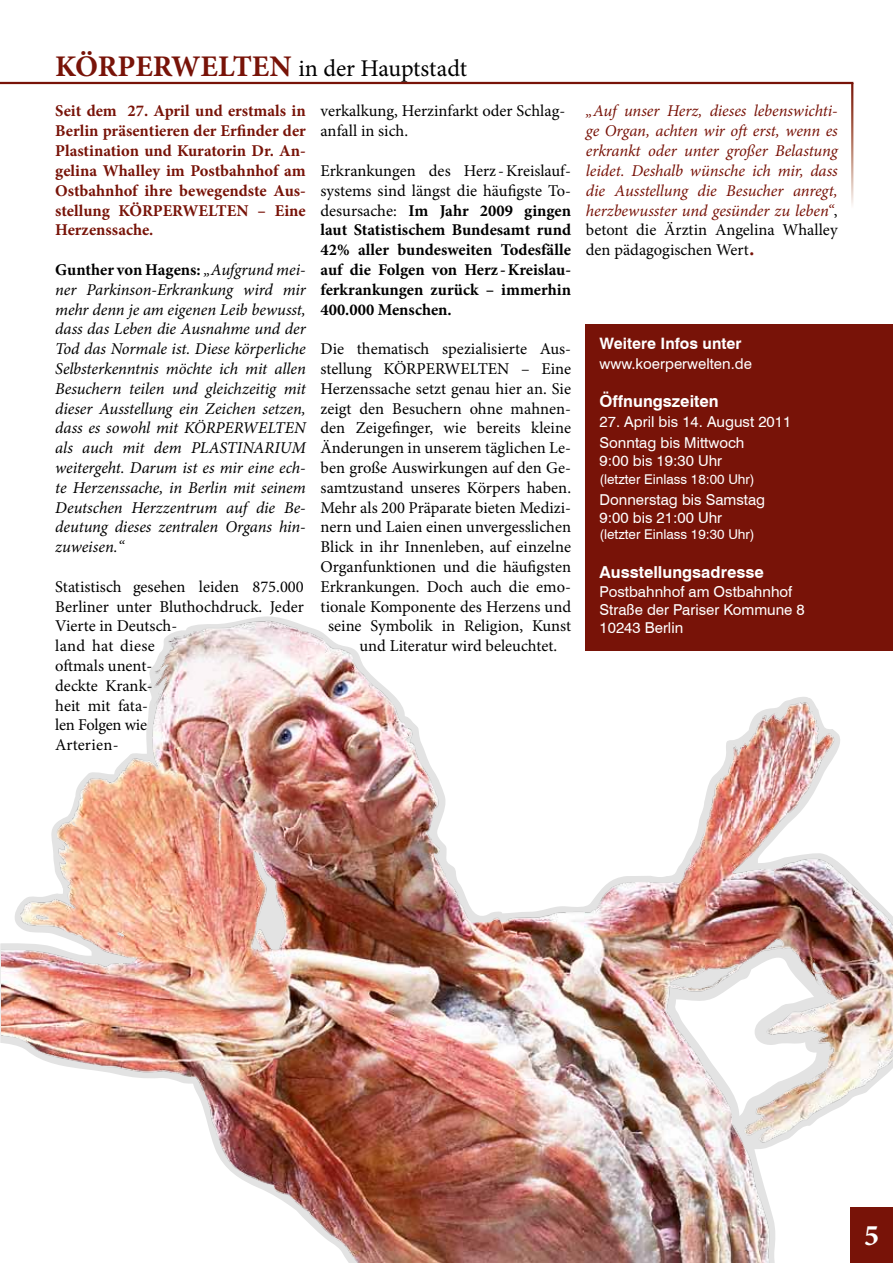
<style>
.page{position:relative;width:893px;height:1263px;background:#fff}
.page>*{position:absolute;margin:0;border:0;box-sizing:border-box;transform-origin:0 0}
.t1{font:700 30px "Minion Pro";color:#fff}
.t2{font:24px "Minion Pro";letter-spacing:-.005em;color:#000}
.t3{font:16.5px/19.8px "Minion Pro";color:#000}
.t4{font:italic 16.5px/19.8px "Minion Pro";letter-spacing:-.005em;color:#000;text-align:justify}
.t5{font:italic 16.5px/19.8px "Minion Pro";letter-spacing:-.005em;color:#781308;text-align:justify}
.t6{font:700 16.5px/19.8px "Minion Pro";color:#000;text-align:justify}
.t7{font:700 16.5px/19.8px "Minion Pro";color:#781308;text-align:justify}
.t8{font:700 16.5px "Swiss 721 BT";color:#fff}
.t9{font:700 15.75px "Swiss 721 BT";color:#fff}
.t10{font:15px/18px "Swiss 721 BT";color:#fff}
.t11{font:13.5px "Swiss 721 BT";color:#fff}
.s1{font-weight:700;font-size:30px;color:#781308}
.s2{font-weight:700;font-style:normal}
.s3{font-weight:400}
.s4{font-style:normal;color:#000}
.s5{font-style:normal;font-size:27px}
</style>
<div class="page">
<img style="left:1px;top:578px;width:892px;height:685px">
<div style="left:850px;top:1208px;width:43px;height:55px;background:#781308"></div>
<div style="left:586px;top:324px;width:307px;height:327px;background:#781308"></div>
<hr style="left:0;top:82px;width:853px;height:2px;background:#781308">
<h2 class="t2" style="left:55px;top:53px;width:413px"><span class="s1">KÖRPERWELTEN</span> in der Hauptstadt</h2>
<p class="t7" style="left:55px;top:101px;width:252px">Seit dem 27. April und erstmals in Berlin präsentieren der Erfinder der Plastination und Kuratorin Dr. An&shy;gelina Whalley im Postbahnhof am Ostbahnhof ihre bewegendste Aus&shy;stellung KÖRPERWELTEN – Eine Herzenssache.</p>
<p class="t4" style="left:55px;top:260px;width:252px"><span class="s2">Gunther von Hagens:</span> „Aufgrund mei&shy;ner Parkinson-Erkrankung wird mir mehr denn je am eigenen Leib bewusst, dass das Leben die Ausnahme und der Tod das Normale ist. Diese körperliche Selbsterkenntnis möchte ich mit allen Besuchern teilen und gleichzeitig mit dieser Ausstellung ein Zeichen setzen, dass es sowohl mit KÖRPERWELTEN als auch mit dem PLASTINARIUM weitergeht. Darum ist es mir eine ech&shy;te Herzenssache, in Berlin mit seinem Deutschen Herzzentrum auf die Be&shy;deutung dieses zentralen Organs hin&shy;zuweisen.“</p>
<p class="t3" style="left:55px;top:577px;width:250px">Statistisch gesehen leiden 875.000<br>Berliner unter Bluthochdruck. Jeder<br>Vierte in Deutsch-<br>land hat diese<br>oftmals unent-<br>deckte Krank-<br>heit mit fata-<br>len Folgen wie<br>Arterien-</p>
<p class="t3" style="left:321px;top:101px;width:246px">verkalkung, Herzinfarkt oder Schlag&shy;anfall in sich.</p>
<p class="t6" style="left:321px;top:161px;width:252px"><span class="s3">Erkrankungen des Herz -Kreislauf&shy;systems sind längst die häufigste To&shy;desursache:</span> Im Jahr 2009 gingen laut Statistischem Bundesamt rund 42% aller bundesweiten Todesfälle auf die Folgen von Herz -Kreislau&shy;ferkrankungen zurück – immerhin 400.000 Menschen.</p>
<p class="t3" style="left:321px;top:339px;width:252px">Die thematisch spezialisierte Aus-</p>
<p class="t3" style="left:321px;top:359px;width:252px">stellung KÖRPERWELTEN – Eine</p>
<p class="t3" style="left:321px;top:379px;width:252px">Herzenssache setzt genau hier an. Sie</p>
<p class="t3" style="left:321px;top:398px;width:252px">zeigt den Besuchern ohne mahnen-</p>
<p class="t3" style="left:321px;top:418px;width:252px">den Zeigefinger, wie bereits kleine</p>
<p class="t3" style="left:321px;top:438px;width:252px">Änderungen in unserem täglichen Le-</p>
<p class="t3" style="left:321px;top:458px;width:252px">ben große Auswirkungen auf den Ge-</p>
<p class="t3" style="left:321px;top:478px;width:252px">samtzustand unseres Körpers haben.</p>
<p class="t3" style="left:321px;top:497px;width:252px">Mehr als 200 Präparate bieten Medizi-</p>
<p class="t3" style="left:321px;top:517px;width:252px">nern und Laien einen unvergesslichen</p>
<p class="t3" style="left:321px;top:537px;width:252px">Blick in ihr Innenleben, auf einzelne</p>
<p class="t3" style="left:321px;top:557px;width:252px">Organfunktionen und die häufigsten</p>
<p class="t3" style="left:321px;top:577px;width:252px">Erkrankungen. Doch auch die emo-</p>
<p class="t3" style="left:321px;top:596px;width:252px">tionale Komponente des Herzens und</p>
<p class="t3" style="left:328px;top:616px;width:244px">seine Symbolik in Religion, Kunst</p>
<p class="t3" style="left:360px;top:636px;width:199px">und Literatur wird beleuchtet.</p>
<p class="t5" style="left:586px;top:101px;width:253px">„Auf unser Herz, dieses lebenswichti&shy;ge Organ, achten wir oft erst, wenn es erkrankt oder unter großer Belastung leidet. Deshalb wünsche ich mir, dass die Ausstellung die Besucher anregt, herzbewusster und gesünder zu leben“<span class="s4">, betont die Ärztin Angelina Whalley den pädagogischen Wert</span><span class="s5">.</span></p>
<p class="t9" style="left:600px;top:334px;width:143px">Weitere Infos unter</p>
<p class="t10" style="left:600px;top:354px;width:154px">www.koerperwelten.de</p>
<p class="t8" style="left:600px;top:392px;width:121px">Öffnungszeiten</p>
<p class="t10" style="left:600px;top:411px;width:193px;line-height:21px">27. April bis 14. August 2011<br>Sonntag bis Mittwoch</p>
<p class="t10" style="left:600px;top:451px;width:124px">9:00 bis 19:30 Uhr</p>
<p class="t11" style="left:600px;top:471px;width:157px">(letzter Einlass 18:00 Uhr)</p>
<p class="t10" style="left:600px;top:490px;width:167px">Donnerstag bis Samstag<br>9:00 bis 21:00 Uhr</p>
<p class="t11" style="left:600px;top:526px;width:157px">(letzter Einlass 19:30 Uhr)</p>
<p class="t8" style="left:600px;top:562px;width:166px">Ausstellungsadresse</p>
<p class="t10" style="left:600px;top:583px;width:207px">Postbahnhof am Ostbahnhof<br>Straße der Pariser Kommune 8<br>10243 Berlin</p>
<h1 class="t1" style="left:864px;top:1215px;width:16px">5</h1>
</div>
